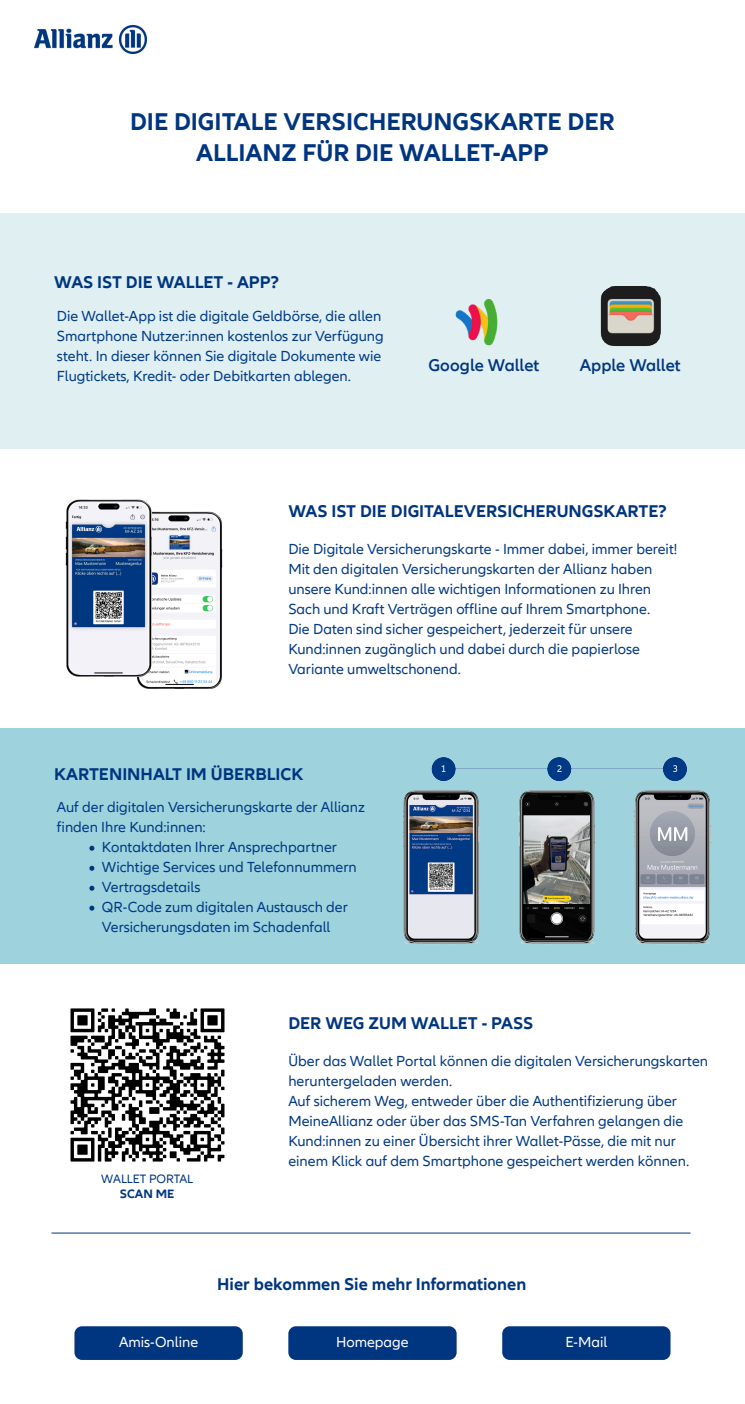
<style>
.page{position:relative;width:745px;height:1404px;background:#fff}
.page>*{position:absolute;margin:0;border:0;box-sizing:border-box;transform-origin:0 0}
.t1{font:700 25px/30px "Allianz Neo";color:#00357f;text-align:center}
.t2{font:700 17.5px "Allianz Neo";color:#00357f}
.t3{font:600 17.5px "Allianz Neo";color:#00357f}
.t4{font:15px/20px "Allianz Neo";color:#003984}
.t5{font:15px "Allianz Neo";color:#fff}
.t6{font:12.5px "Allianz Neo";color:#00357f}
.t7{font:700 12.5px "Allianz Neo";color:#00357f}
</style>
<div class="page">
<div style="left:0;top:214px;width:744px;height:235px;background:#dfeff2"></div>
<img style="left:34px;top:25px;width:112px;height:28px">
<img style="left:455px;top:299px;width:43px;height:47px">
<div style="left:0;top:728px;width:744px;height:236px;background:#9ed3dd"></div>
<img style="left:403px;top:757px;width:308px;height:188px">
<img style="left:65px;top:499px;width:158px;height:190px">
<svg style="left:89px;top:845px;width:5px;height:5px"></svg>
<svg style="left:89px;top:865px;width:5px;height:5px"></svg>
<svg style="left:89px;top:885px;width:5px;height:5px"></svg>
<svg style="left:89px;top:905px;width:5px;height:5px"></svg>
<img style="left:70px;top:1008px;width:155px;height:154px">
<hr style="left:51px;top:1232px;width:639px;height:1px;background:#00357f">
<div style="left:74px;top:1326px;width:168px;height:33px;background:#00357f;border-radius:8px"></div>
<div style="left:288px;top:1326px;width:168px;height:33px;background:#00357f;border-radius:8px"></div>
<div style="left:502px;top:1326px;width:168px;height:33px;background:#00357f;border-radius:8px"></div>
<img style="left:600px;top:287px;width:61px;height:60px">
<svg style="left:600px;top:286px;width:15px;height:13px"></svg>
<svg style="left:600px;top:332px;width:22px;height:15px"></svg>
<svg style="left:642px;top:330px;width:19px;height:17px"></svg>
<svg style="left:639px;top:286px;width:22px;height:15px"></svg>
<h1 class="t1" style="left:130px;top:108px;width:486px">DIE DIGITALE VERSICHERUNGSKARTE DER<br>ALLIANZ FÜR DIE WALLET-APP</h1>
<p class="t2" style="left:54px;top:272px;width:226px">WAS IST DIE WALLET - APP?</p>
<p class="t4" style="left:57px;top:306px;width:328px">Die Wallet-App ist die digitale Geldbörse, die allen Smartphone Nutzer:innen kostenlos zur Verfügung steht. In dieser können Sie digitale Dokumente wie Flugtickets, Kredit- oder Debitkarten ablegen.</p>
<p class="t3" style="left:428px;top:355px;width:112px">Google Wallet</p>
<p class="t3" style="left:579px;top:355px;width:102px">Apple Wallet</p>
<p class="t2" style="left:288px;top:501px;width:380px">WAS IST DIE DIGITALEVERSICHERUNGSKARTE?</p>
<p class="t4" style="left:288px;top:540px;width:390px">Die Digitale Versicherungskarte - Immer dabei, immer bereit!<br>Mit den digitalen Versicherungskarten der Allianz haben unsere Kund:innen alle wichtigen Informationen zu Ihren Sach und Kraft Verträgen offline auf Ihrem Smartphone.<br>Die Daten sind sicher gespeichert, jederzeit für unsere Kund:innen zugänglich und dabei durch die papierlose Variante umweltschonend.</p>
<p class="t2" style="left:54px;top:764px;width:251px">KARTENINHALT IM ÜBERBLICK</p>
<p class="t4" style="left:57px;top:797px;width:309px">Auf der digitalen Versicherungskarte der Allianz</p>
<p class="t4" style="left:57px;top:817px;width:150px">finden Ihre Kund:innen:</p>
<p class="t4" style="left:102px;top:837px;width:236px">Kontaktdaten Ihrer Ansprechpartner</p>
<p class="t4" style="left:102px;top:857px;width:256px">Wichtige Services und Telefonnummern</p>
<p class="t4" style="left:102px;top:877px;width:100px">Vertragsdetails</p>
<p class="t4" style="left:102px;top:897px;width:247px">QR-Code zum digitalen Austausch der</p>
<p class="t4" style="left:102px;top:917px;width:230px">Versicherungsdaten im Schadenfall</p>
<p class="t2" style="left:288px;top:1013px;width:246px">DER WEG ZUM WALLET - PASS</p>
<p class="t6" style="left:101px;top:1172px;width:93px">WALLET PORTAL</p>
<p class="t7" style="left:120px;top:1186px;width:56px">SCAN ME</p>
<p class="t4" style="left:288px;top:1051px;width:421px">Über das Wallet Portal können die digitalen Versicherungskarten heruntergeladen werden.<br>Auf sicherem Weg, entweder über die Authentifizierung über MeineAllianz oder über das SMS-Tan Verfahren gelangen die Kund:innen zu einer Übersicht ihrer Wallet-Pässe, die mit nur einem Klick auf dem Smartphone gespeichert werden können.</p>
<p class="t2" style="left:217px;top:1273px;width:310px">Hier bekommen Sie mehr Informationen</p>
<p class="t5" style="left:119px;top:1333px;width:81px">Amis-Online</p>
<p class="t5" style="left:336px;top:1333px;width:74px">Homepage</p>
<p class="t5" style="left:565px;top:1333px;width:43px">E-Mail</p>
</div>
